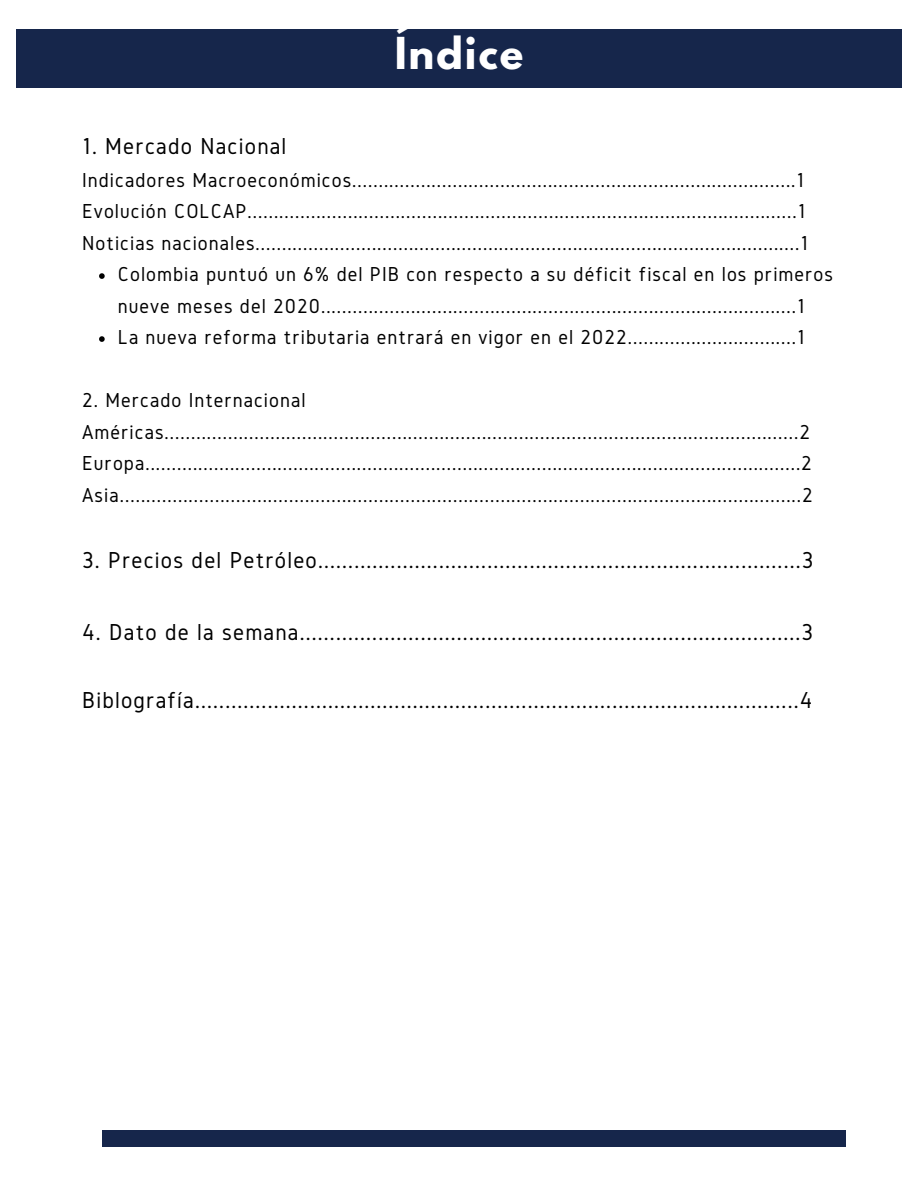
<style>
.page{position:relative;width:918px;height:1188px;background:#fff}
.page>*{position:absolute;margin:0;border:0;box-sizing:border-box;transform-origin:0 0}
.t1{font:700 39px "League Spartan";letter-spacing:.05em;color:#fff}
.t2{font:24px "Gidole";letter-spacing:.05em;color:#000}
.t3{font:21px/31.5px "Gidole";letter-spacing:.05em;color:#000}
</style>
<div class="page">
<div style="left:102px;top:1130px;width:744px;height:16px;background:#16264b"></div>
<svg style="left:99px;top:273px;width:6px;height:6px"></svg>
<svg style="left:99px;top:336px;width:6px;height:6px"></svg>
<div style="left:16px;top:29px;width:886px;height:59px;background:#16264b"></div>
<p class="t1" style="left:395px;top:34px;width:130px">Índice</p>
<p class="t2" style="left:82px;top:133px;width:206px">1. Mercado Nacional</p>
<p class="t3" style="left:82px;top:164px;width:724px">Indicadores Macroeconómicos....................................................................................1</p>
<p class="t3" style="left:82px;top:195px;width:725px">Evolución COLCAP........................................................................................................1</p>
<p class="t3" style="left:82px;top:227px;width:727px">Noticias nacionales.......................................................................................................1</p>
<p class="t3" style="left:118px;top:258px;width:717px">Colombia puntuó un 6% del PIB con respecto a su déficit fiscal en los primeros nueve meses del 2020..........................................................................................1</p>
<p class="t3" style="left:118px;top:321px;width:688px">La nueva reforma tributaria entrará en vigor en el 2022................................1</p>
<p class="t3" style="left:82px;top:384px;width:225px">2. Mercado Internacional</p>
<p class="t3" style="left:82px;top:416px;width:729px">Américas........................................................................................................................2</p>
<p class="t3" style="left:82px;top:447px;width:731px">Europa............................................................................................................................2</p>
<p class="t3" style="left:82px;top:479px;width:732px">Asia.................................................................................................................................2</p>
<p class="t2" style="left:82px;top:547px;width:733px">3. Precios del Petróleo................................................................................3</p>
<p class="t2" style="left:82px;top:619px;width:733px">4. Dato de la semana...................................................................................3</p>
<p class="t2" style="left:82px;top:686px;width:732px">Biblografía....................................................................................................4</p>
</div>
